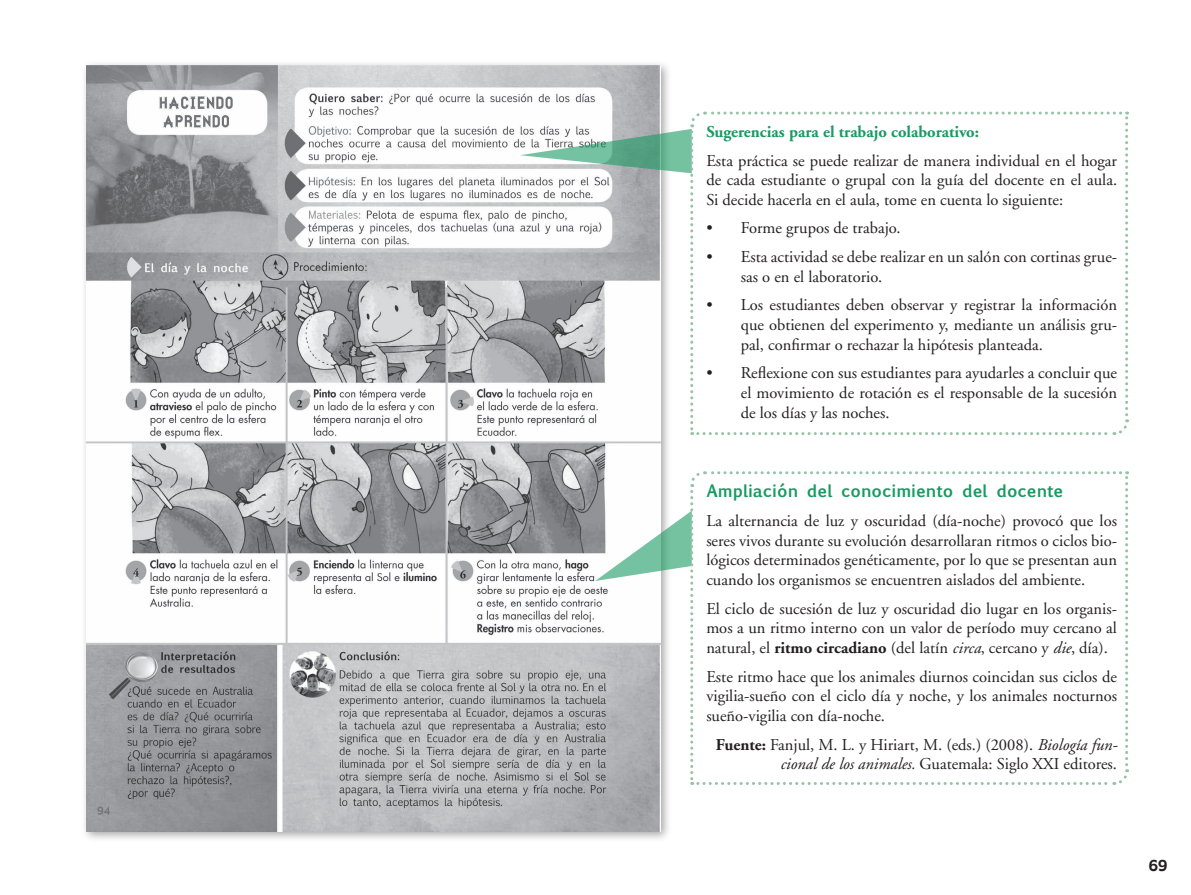
<style>
.page{position:relative;width:1191px;height:895px;background:#fff}
.page>*{position:absolute;margin:0;border:0;box-sizing:border-box;transform-origin:0 0}
.TEXTO_CORRIDO{font:16.5px/19.8px "Adobe Garamond";color:#231f20;text-align:justify}
.TEXTO_NUMERADO_O_BOL{font:16.5px/19.8px "Adobe Garamond";color:#231f20;text-align:justify}
.t1{font:700 16.5px "Adobe Garamond";color:#199a63}
.TEXTO_CORRIDO-2{font:700 16.5px "Euphemia UCAS";color:#199a63}
.t2{font:15px "Gadget";color:#231f20}
.s1{font-weight:700}
.s2{font-style:italic}
</style>
<div class="page">
<div style="left:81px;top:60px;width:591px;height:782px;background:#231f20;opacity:.4"></div>
<img style="left:86px;top:65px;width:575px;height:765px">
<svg style="left:520px;top:111px;width:609px;height:324px"></svg>
<svg style="left:595px;top:470px;width:534px;height:315px"></svg>
<p class="t1" style="left:706px;top:123px;width:274px">Sugerencias para el trabajo colaborativo:</p>
<p class="TEXTO_CORRIDO" style="left:706px;top:151px;width:412px">Esta práctica se puede realizar de manera individual en el hogar de cada estudiante o grupal con la guía del docente en el aula.<br>Si decide hacerla en el aula, tome en cuenta lo siguiente:</p>
<p class="TEXTO_NUMERADO_O_BOL" style="left:706px;top:219px;width:196px">• Forme grupos de trabajo.</p>
<p class="TEXTO_NUMERADO_O_BOL" style="left:741px;top:247px;width:378px;text-indent:-35px">• Esta actividad se debe realizar en un salón con cortinas grue&shy;sas o en el laboratorio.</p>
<p class="TEXTO_NUMERADO_O_BOL" style="left:741px;top:295px;width:378px;text-indent:-34px">• Los estudiantes deben observar y registrar la información que obtienen del experimento y, mediante un análisis gru&shy;pal, confirmar o rechazar la hipótesis planteada.</p>
<p class="TEXTO_NUMERADO_O_BOL" style="left:741px;top:363px;width:378px;text-indent:-34px">• Reflexione con sus estudiantes para ayudarles a concluir que el movimiento de rotación es el responsable de la sucesión de los días y las noches.</p>
<p class="TEXTO_CORRIDO-2" style="left:706px;top:478px;width:359px">Ampliación del conocimiento del docente</p>
<p class="TEXTO_CORRIDO" style="left:706px;top:510px;width:412px">La alternancia de luz y oscuridad (día-noche) provocó que los seres vivos durante su evolución desarrollaran ritmos o ciclos bio&shy;lógicos determinados genéticamente, por lo que se presentan aun cuando los organismos se encuentren aislados del ambiente.</p>
<p class="TEXTO_CORRIDO" style="left:706px;top:598px;width:412px">El ciclo de sucesión de luz y oscuridad dio lugar en los organis&shy;mos a un ritmo interno con un valor de período muy cercano al natural, el <span class="s1">ritmo circadiano</span> (del latín <span class="s2">circa</span>, cercano y <span class="s2">die</span>, día).</p>
<p class="TEXTO_CORRIDO" style="left:706px;top:666px;width:412px">Este ritmo hace que los animales diurnos coincidan sus ciclos de vigilia-sueño con el ciclo día y noche, y los animales nocturnos sueño-vigilia con día-noche.</p>
<p class="TEXTO_CORRIDO" style="left:716px;top:734px;width:403px;text-align:right"><span class="s1">Fuente:</span> Fanjul, M. L. y Hiriart, M. (eds.) (2008). <span class="s2">Biología fun&shy;cional de los animales.</span> Guatemala: Siglo XXI editores.</p>
<p class="t2" style="left:1149px;top:855px;width:20px">69</p>
</div>
